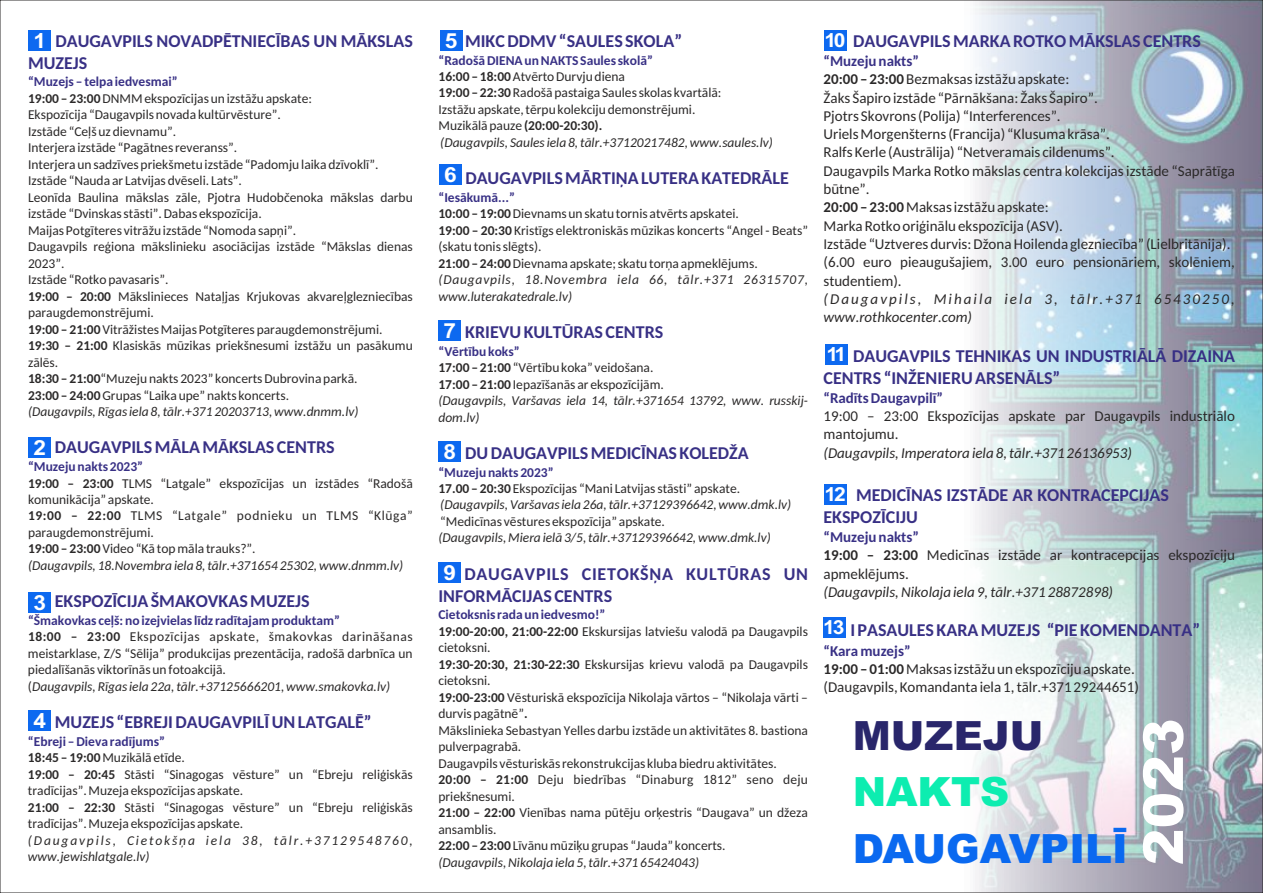
<style>
.page{position:relative;width:1263px;height:893px;background:#fff}
.page>*{position:absolute;margin:0;border:0;box-sizing:border-box;transform-origin:0 0}
.t1{font:900 55.05px "Arial";color:#fff}
.t2{font:900 40.35px "Arial";color:#0a69f0}
.t3{font:900 40.35px "Arial";color:#29266b}
.t4{font:900 40.35px "Arial";color:#0dedb0}
.t5{font:700 20.85px "Arial";color:#fff;scale:1.09 1}
.t6{font:700 19.35px "Arial";color:#fff;scale:1.09 1}
.t7{font:700 18px/21.9px "Carlito";color:#383085}
.t8{font:700 18px/21.9px "Carlito";letter-spacing:.04em;color:#383085}
.t9{font:15px/18.3px "Carlito";color:#2b2929}
.t10{font:italic 15px "Carlito";color:#2b2929}
.t11{font:italic 15px/18.3px "Carlito";letter-spacing:.135em;color:#2b2929}
.t12{font:700 15px "Carlito";color:#383085}
.t13{font:13.5px/16.5px "Carlito";color:#2b2929}
.t14{font:italic 13.5px/16.5px "Carlito";color:#2b2929}
.t15{font:italic 13.5px/16.5px "Carlito";letter-spacing:.135em;color:#2b2929}
.s1{font-weight:700;color:#383085}
.s2{font-weight:700}
.s3{font-style:italic}
.s4{font-weight:700;font-style:normal;color:#383085}
.s5{font-weight:700;font-style:normal}
.s6{font-style:normal}
.s7{font-family:"Arial";font-size:19.35px;color:#fff}
</style>
<div class="page">
<img style="left:975px;top:2px;width:286px;height:889px">
<div style="left:28px;top:30px;width:23px;height:21px;background:#0d69f0"></div>
<div style="left:28px;top:710px;width:23px;height:21px;background:#0d69f0"></div>
<div style="left:824px;top:30px;width:23px;height:21px;background:#0d69f0"></div>
<div style="left:825px;top:344px;width:23px;height:21px;background:#0d69f0"></div>
<div style="left:824px;top:484px;width:23px;height:21px;background:#0d69f0"></div>
<div style="left:823px;top:617px;width:23px;height:21px;background:#0d69f0"></div>
<div style="left:440px;top:30px;width:22px;height:21px;background:#0d69f0"></div>
<div style="left:439px;top:164px;width:23px;height:21px;background:#0d69f0"></div>
<div style="left:438px;top:320px;width:23px;height:21px;background:#0d69f0"></div>
<div style="left:438px;top:441px;width:23px;height:21px;background:#0d69f0"></div>
<div style="left:438px;top:562px;width:23px;height:21px;background:#0d69f0"></div>
<div style="left:28px;top:437px;width:23px;height:21px;background:#0d69f0"></div>
<div style="left:28px;top:592px;width:23px;height:21px;background:#0d69f0"></div>
<h3 class="t5" style="left:33px;top:32px;width:13px">1</h3>
<h3 class="t7" style="left:28px;top:31px;width:386px;text-indent:27px">DAUGAVPILS NOVADPĒTNIECĪBAS UN MĀKSLAS<br>MUZEJS</h3>
<p class="t13" style="left:28px;top:75px;width:386px"><span class="s1">“Muzejs – telpa iedvesmai”<br></span><span class="s2">19:00 – 23:00</span> DNMM ekspozīcijas un izstāžu apskate:<br>Ekspozīcija “Daugavpils novada kultūrvēsture”.<br>Izstāde “Ceļš uz dievnamu”.<br>Interjera izstāde “Pagātnes reveranss”.<br>Interjera un sadzīves priekšmetu izstāde “Padomju laika dzīvoklī”.<br>Izstāde “Nauda ar Latvijas dvēseli. Lats”.<br>Leonīda Baulina mākslas zāle, Pjotra Hudobčenoka mākslas darbu izstāde “Dvinskas stāsti”. Dabas ekspozīcija.<br>Maijas Potgīteres vitrāžu izstāde “Nomoda sapņi”.<br>Daugavpils reģiona mākslinieku asociācijas izstāde “Mākslas dienas 2023”.<br>Izstāde “Rotko pavasaris”.<br><span class="s2">19:00 – 20:00</span> Mākslinieces Nataļjas Krjukovas akvareļglezniecības paraugdemonstrējumi.<br><span class="s2">19:00 – 21:00</span> Vitrāžistes Maijas Potgīteres paraugdemonstrējumi.<br><span class="s2">19:30 – 21:00</span> Klasiskās mūzikas priekšnesumi izstāžu un pasākumu zālēs.<br><span class="s2">18:30 – 21:00</span>“Muzeju nakts 2023” koncerts Dubrovina parkā.<br><span class="s2">23:00 – 24:00</span> Grupas “Laika upe” nakts koncerts.<br><span class="s3">(Daugavpils, Rīgas iela 8, tālr.+371 20203713, www.dnmm.lv)</span></p>
<h3 class="t7" style="left:55px;top:438px;width:281px">DAUGAVPILS MĀLA MĀKSLAS CENTRS</h3>
<p class="t13" style="left:28px;top:459px;width:386px"><span class="s1">“Muzeju nakts 2023”<br></span><span class="s2">19:00 – 23:00</span> TLMS “Latgale” ekspozīcijas un izstādes “Radošā komunikācija” apskate.<br><span class="s2">19:00 – 22:00</span> TLMS “Latgale” podnieku un TLMS “Klūga” paraugdemonstrējumi.<br><span class="s2">19:00 – 23:00</span> Video “Kā top māla trauks?”.<br><span class="s3">(Daugavpils, 18.Novembra iela 8, tālr.+371654 25302, www.dnmm.lv)</span></p>
<h3 class="t7" style="left:55px;top:592px;width:256px">EKSPOZĪCIJA ŠMAKOVKAS MUZEJS</h3>
<p class="t13" style="left:28px;top:613px;width:386px"><span class="s1">“Šmakovkas ceļš: no izejvielas līdz radītajam produktam”<br></span><span class="s2">18:00 – 23:00</span> Ekspozīcijas apskate, šmakovkas darināšanas meistarklase, Z/S “Sēlija” produkcijas prezentācija, radošā darbnīca un piedalīšanās viktorīnās un fotoakcijā.<br>(<span class="s3">Daugavpils, Rīgas iela 22a, tālr.+37125666201, www.smakovka.lv)</span></p>
<h3 class="t7" style="left:55px;top:712px;width:318px">MUZEJS “EBREJI DAUGAVPILĪ UN LATGALĒ”</h3>
<p class="t13" style="left:28px;top:734px;width:386px"><span class="s1">“Ebreji – Dieva radījums”<br></span><span class="s2">18:45 – 19:00</span>Muzikālā etīde.<br><span class="s2">19:00 – 20:45</span> Stāsti “Sinagogas vēsture” un “Ebreju reliģiskās tradīcijas”. Muzeja ekspozīcijas apskate.<br><span class="s2">21:00 – 22:30</span> Stāsti “Sinagogas vēsture” un “Ebreju reliģiskās tradīcijas”. Muzeja ekspozīcijas apskate.</p>
<p class="t15" style="left:28px;top:833px;width:386px">(Daugavpils, Cietokšņa iela 38, tālr.+37129548760, www.jewishlatgale.lv)</p>
<h3 class="t5" style="left:33px;top:440px;width:13px">2</h3>
<h3 class="t5" style="left:33px;top:594px;width:13px">3</h3>
<h3 class="t5" style="left:33px;top:713px;width:13px">4</h3>
<h3 class="t5" style="left:445px;top:33px;width:13px">5</h3>
<h3 class="t7" style="left:465px;top:31px;width:219px">MIKC DDMV “SAULES SKOLA”</h3>
<p class="t13" style="left:438px;top:53px;width:336px"><span class="s1">“Radošā DIENA un NAKTS Saules skolā”<br></span><span class="s2">16:00 – 18:00</span> Atvērto Durvju diena<br><span class="s2">19:00 – 22:30</span> Radošā pastaiga Saules skolas kvartālā:<br>Izstāžu apskate, tērpu kolekciju demonstrējumi.<br>Muzikālā pauze <span class="s2">(20:00-20:30).<br></span><span class="s3">(Daugavpils, Saules iela 8, tālr.+37120217482, www.saules.lv)</span></p>
<h3 class="t7" style="left:465px;top:169px;width:325px">DAUGAVPILS MĀRTIŅA LUTERA KATEDRĀLE</h3>
<p class="t13" style="left:438px;top:190px;width:371px"><span class="s1">“Iesākumā...”<br></span><span class="s2">10:00 – 19:00</span> Dievnams un skatu tornis atvērts apskatei.<br><span class="s2">19:00 – 20:30</span> Kristīgs elektroniskās mūzikas koncerts “Angel - Beats” (skatu tonis slēgts).<br><span class="s2">21:00 – 24:00</span> Dievnama apskate; skatu torņa apmeklējums. <span class="s3">(Daugavpils, 18.Novembra iela 66, tālr.+371 26315707, www.luterakatedrale.lv)</span></p>
<h3 class="t7" style="left:465px;top:322px;width:199px">KRIEVU KULTŪRAS CENTRS</h3>
<p class="t14" style="left:438px;top:344px;width:371px"><span class="s4">“Vērtību koks”<br></span><span class="s5">17:00 – 21:00</span> <span class="s6">“Vērtību koka” veidošana.<br></span><span class="s5">17:00 – 21:00</span> <span class="s6">Iepazīšanās ar ekspozīcijām.<br></span>(Daugavpils, Varšavas iela 14, tālr.+371654 13792, www. russkij&shy;dom.lv)</p>
<h3 class="t7" style="left:465px;top:443px;width:285px">DU DAUGAVPILS MEDICĪNAS KOLEDŽA</h3>
<p class="t14" style="left:438px;top:465px;width:354px"><span class="s4">“Muzeju nakts 2023”<br></span><span class="s5">17.00 – 20:30</span> <span class="s6">Ekspozīcijas “Mani Latvijas stāsti” apskate. </span>(Daugavpils, Varšavas iela 26a, tālr.+37129396642, www.dmk.lv)</p>
<p class="t13" style="left:440px;top:514px;width:226px">“Medicīnas vēstures ekspozīcija” apskate.</p>
<p class="t14" style="left:438px;top:531px;width:334px">(Daugavpils, Miera ielā 3/5, tālr.+37129396642, www.dmk.lv)</p>
<h3 class="t8" style="left:438px;top:564px;width:371px;text-indent:26px">DAUGAVPILS CIETOKŠŅA KULTŪRAS UN<br>INFORMĀCIJAS CENTRS</h3>
<p class="t13" style="left:438px;top:608px;width:371px"><span class="s1">Cietoksnis rada un iedvesmo!”<br></span><span class="s2">19:00-20:00, 21:00-22:00</span> Ekskursijas latviešu valodā pa Daugavpils cietoksni.<br><span class="s2">19:30-20:30, 21:30-22:30</span> Ekskursijas krievu valodā pa Daugavpils cietoksni.<br><span class="s2">19:00-23:00</span> Vēsturiskā ekspozīcija Nikolaja vārtos – “Nikolaja vārti – durvis pagātnē”<span class="s2">.<br></span>Mākslinieka Sebastyan Yelles darbu izstāde un aktivitātes 8. bastiona pulverpagrabā.<br>Daugavpils vēsturiskās rekonstrukcijas kluba biedru aktivitātes.<br><span class="s2">20:00 – 21:00</span> Deju biedrības “Dinaburg 1812” seno deju priekšnesumi.<br><span class="s2">21:00 – 22:00</span> Vienības nama pūtēju orķestris “Daugava” un džeza ansamblis.<br><span class="s2">22:00 – 23:00</span> Līvānu mūziķu grupas “Jauda” koncerts.<br><span class="s3">(Daugavpils, Nikolaja iela 5, tālr.+371 65424043)</span></p>
<h3 class="t5" style="left:444px;top:167px;width:13px">6</h3>
<h3 class="t5" style="left:443px;top:322px;width:13px">7</h3>
<h3 class="t5" style="left:443px;top:444px;width:13px">8</h3>
<h3 class="t5" style="left:443px;top:564px;width:13px">9</h3>
<h3 class="t7" style="left:824px;top:31px;width:378px"><span class="s7">10</span> DAUGAVPILS MARKA ROTKO MĀKSLAS CENTRS</h3>
<p class="t9" style="left:823px;top:53px;width:413px"><span class="s1">“Muzeju nakts”<br></span><span class="s2">20:00 – 23:00</span> Bezmaksas izstāžu apskate:<br>Žaks Šapiro izstāde “Pārnākšana: Žaks Šapiro”.<br>Pjotrs Skovrons (Polija) “Interferences”.<br>Uriels Morgenšterns (Francija) “Klusuma krāsa”.<br>Ralfs Kerle (Austrālija) “Netveramais cildenums”.<br>Daugavpils Marka Rotko mākslas centra kolekcijas izstāde “Saprātīga būtne”.<br><span class="s2">20:00 – 23:00</span> Maksas izstāžu apskate:<br>Marka Rotko oriģinālu ekspozīcija (ASV).<br>Izstāde “Uztveres durvis: Džona Hoilenda glezniecība” (Lielbritānija). (6.00 euro pieaugušajiem, 3.00 euro pensionāriem, skolēniem, studentiem).</p>
<p class="t11" style="left:823px;top:291px;width:413px">(Daugavpils, Mihaila iela 3, tālr.+371 65430250, www.rothkocenter.com)</p>
<h3 class="t7" style="left:823px;top:346px;width:413px"><span class="s7">11</span> DAUGAVPILS TEHNIKAS UN INDUSTRIĀLĀ DIZAINA<br>CENTRS “INŽENIERU ARSENĀLS”</h3>
<p class="t12" style="left:823px;top:392px;width:121px">“Radīts Daugavpilī”</p>
<p class="t9" style="left:823px;top:408px;width:413px">19:00 – 23:00 Ekspozīcijas apskate par Daugavpils industriālo mantojumu.</p>
<p class="t10" style="left:823px;top:447px;width:310px">(Daugavpils, Imperatora iela 8, tālr.+371 26136953)</p>
<h3 class="t7" style="left:823px;top:485px;width:347px;text-indent:33px">MEDICĪNAS IZSTĀDE AR KONTRACEPCIJAS<br>EKSPOZĪCIJU</h3>
<p class="t9" style="left:823px;top:529px;width:413px"><span class="s1">“Muzeju nakts”<br></span><span class="s2">19:00 – 23:00</span> Medicīnas izstāde ar kontracepcijas ekspozīciju apmeklējums.</p>
<p class="t10" style="left:823px;top:586px;width:291px">(Daugavpils, Nikolaja iela 9, tālr.+371 28872898)</p>
<h3 class="t7" style="left:850px;top:621px;width:351px">I PASAULES KARA MUZEJS “PIE KOMENDANTA”</h3>
<p class="t9" style="left:823px;top:643px;width:317px"><span class="s1">“Kara muzejs”<br></span><span class="s2">19:00 – 01:00</span> Maksas izstāžu un ekspozīciju apskate. (Daugavpils, Komandanta iela 1, tālr.+371 29244651)</p>
<h3 class="t6" style="left:825px;top:487px;width:21px">12</h3>
<h3 class="t6" style="left:823px;top:620px;width:21px">13</h3>
<h2 class="t3" style="left:853px;top:721px;width:192px">MUZEJU</h2>
<h2 class="t4" style="left:853px;top:777px;width:158px">NAKTS</h2>
<h2 class="t2" style="left:853px;top:834px;width:276px">DAUGAVPILĪ</h2>
<h1 class="t1" style="left:1143px;top:865px;width:148px;rotate:-90deg">2023</h1>
</div>
